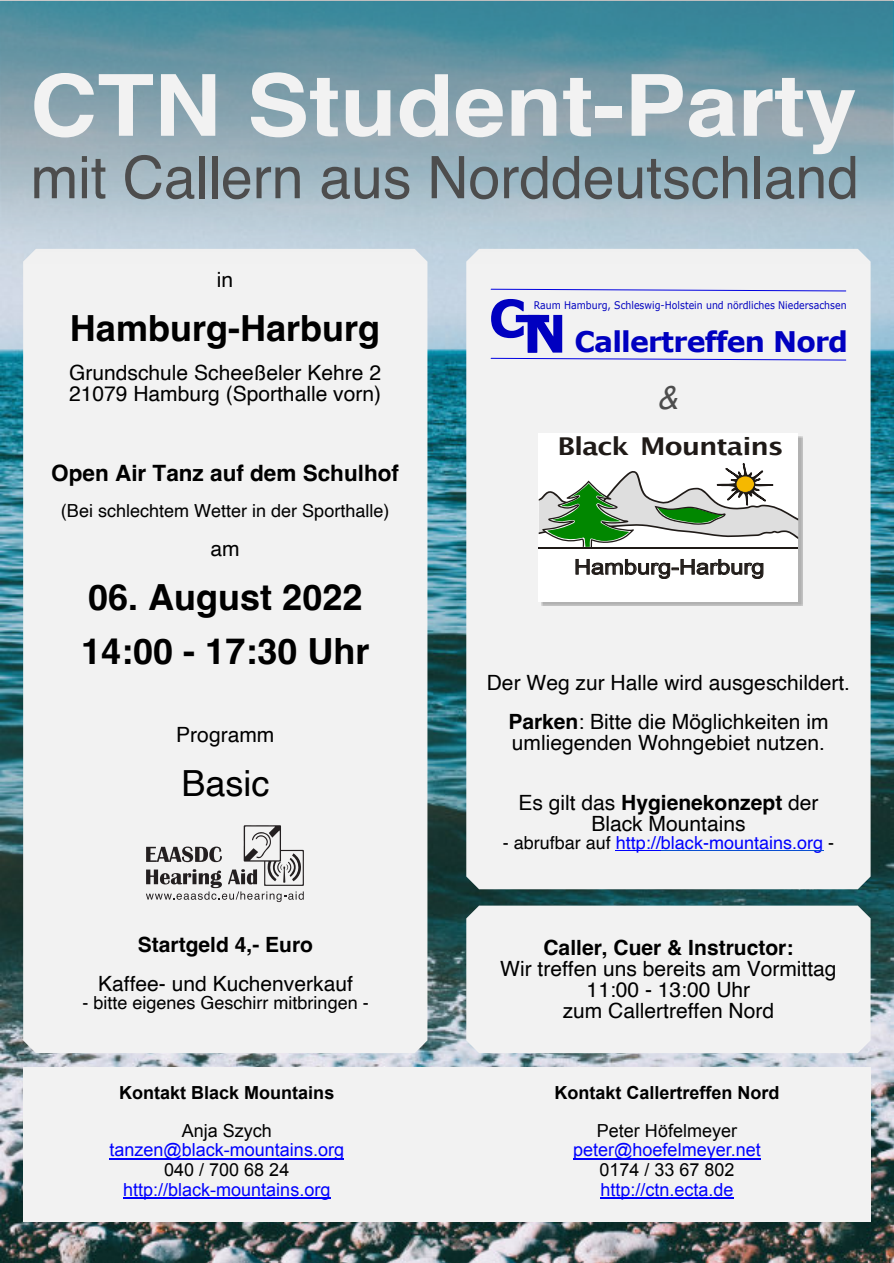
<style>
.page{position:relative;width:894px;height:1263px;background:#fff}
.page>*{position:absolute;margin:0;border:0;box-sizing:border-box;transform-origin:0 0}
.t1{font:700 85.65px "Helvetica";color:#f2f2f2;scale:1.09 1}
.t2{font:58.8px "Helvetica";color:#4d4d4d}
.t3{font:700 51.9px "Verdana";color:#0000c0}
.t4{font:700 36px/54px "Helvetica";color:#000}
.t5{font:36px "Helvetica";color:#000}
.t6{font:italic 32.55px "Helvetica";color:#4d4d4d}
.t7{font:700 28.35px "Verdana";letter-spacing:-.03em;color:#0000c0}
.t8{font:700 24.6px "Lucida Grande";letter-spacing:-.04em;color:#1f1a17;scale:1.15 1}
.t9{font:700 22.5px "Helvetica";color:#000}
.t10{font:21px/21px "Helvetica";color:#000;text-align:center}
.t11{font:700 21px "Helvetica";color:#000}
.t12{font:20.55px "Arial";color:#1f1a17;scale:1.15 1}
.t13{font:18px "Arial";color:#00f}
.t14{font:18px "Helvetica";color:#000}
.t15{font:18px "Arial";color:#000}
.t16{font:700 18px "Arial";color:#000}
.t17{font:18px "Helvetica";color:#00f}
.t18{font:10.5px "Verdana";color:#0000c0;scale:.89 1}
.s1{font-weight:700}
.s2{color:#000}
</style>
<div class="page">
<img style="left:1px;top:265px;width:892px;height:998px">
<div style="left:23px;top:265px;width:404px;height:788px;background:#f2f2f2"></div>
<div style="left:466px;top:265px;width:404px;height:624px;background:#f2f2f2"></div>
<div style="left:466px;top:906px;width:404px;height:147px;background:#f2f2f2"></div>
<div style="left:23px;top:1067px;width:847px;height:155px;background:#f2f2f2"></div>
<hr style="left:109px;top:1158px;width:235px;height:1px;background:#00f">
<hr style="left:123px;top:1198px;width:207px;height:1px;background:#00f">
<hr style="left:573px;top:1158px;width:187px;height:1px;background:#00f">
<hr style="left:600px;top:1198px;width:133px;height:1px;background:#00f">
<img style="left:0;top:0;width:893px;height:265px">
<hr style="left:615px;top:850px;width:45px;height:1px;background:#00f">
<hr style="left:660px;top:850px;width:162px;height:1px;background:#094fd1">
<img style="left:541px;top:436px;width:260px;height:170px">
<div style="left:538px;top:433px;width:260px;height:169px;background:#fff"></div>
<svg style="left:575px;top:559px;width:188px;height:20px"></svg>
<svg style="left:538px;top:463px;width:259px;height:86px"></svg>
<svg style="left:490px;top:358px;width:356px;height:3px"></svg>
<svg style="left:490px;top:289px;width:356px;height:3px"></svg>
<svg style="left:146px;top:825px;width:158px;height:77px"></svg>
<h1 class="t1" style="left:30px;top:72px;width:759px">CTN Student-Party</h1>
<h2 class="t2" style="left:31px;top:154px;width:829px">mit Callern aus Norddeutschland</h2>
<p class="t10" style="left:217px;top:271px;width:18px">in</p>
<h3 class="t4" style="left:70px;top:304px;width:312px">Hamburg-Harburg</h3>
<p class="t10" style="left:69px;top:364px;width:313px;text-align:left">Grundschule Scheeßeler Kehre 2<br>21079 Hamburg (Sporthalle vorn)</p>
<p class="t9" style="left:51px;top:464px;width:349px">Open Air Tanz auf dem Schulhof</p>
<p class="t14" style="left:61px;top:503px;width:330px">(Bei schlechtem Wetter in der Sporthalle)</p>
<p class="t10" style="left:210px;top:539px;width:31px">am</p>
<h3 class="t4" style="left:81px;top:572px;width:290px">06. August 2022<br>14:00 - 17:30 Uhr</h3>
<p class="t10" style="left:176px;top:725px;width:100px">Programm</p>
<h3 class="t5" style="left:181px;top:769px;width:90px">Basic</h3>
<p class="t11" style="left:138px;top:936px;width:177px">Startgeld 4,- Euro</p>
<p class="t10" style="left:98px;top:974px;width:256px">Kaffee- und Kuchenverkauf</p>
<p class="t14" style="left:82px;top:995px;width:288px">- bitte eigenes Geschirr mitbringen -</p>
<p class="t16" style="left:119px;top:1085px;width:217px">Kontakt Black Mountains</p>
<p class="t15" style="left:182px;top:1123px;width:92px">Anja Szych</p>
<p class="t13" style="left:109px;top:1143px;width:236px">tanzen@black-mountains.org</p>
<p class="t15" style="left:164px;top:1163px;width:127px">040 / 700 68 24</p>
<p class="t13" style="left:123px;top:1183px;width:209px">http://black-mountains.org</p>
<h3 class="t3" style="left:488px;top:313px;width:80px">CTN</h3>
<p class="t18" style="left:533px;top:301px;width:353px">Raum Hamburg, Schleswig-Holstein und nördliches Niedersachsen</p>
<h3 class="t7" style="left:574px;top:330px;width:275px">Callertreffen Nord</h3>
<h3 class="t6" style="left:656px;top:384px;width:23px">&amp;</h3>
<p class="t8" style="left:557px;top:435px;width:198px">Black Mountains</p>
<p class="t12" style="left:574px;top:559px;width:167px">Hamburg-Harburg</p>
<p class="t10" style="left:486px;top:664px;width:364px;line-height:39px">Der Weg zur Halle wird ausgeschildert.<br><span class="s1">Parken</span>: Bitte die Möglichkeiten im</p>
<p class="t10" style="left:511px;top:733px;width:314px">umliegenden Wohngebiet nutzen.</p>
<p class="t10" style="left:518px;top:793px;width:301px">Es gilt das <span class="s1">Hygienekonzept</span> der<br>Black Mountains</p>
<p class="t17" style="left:502px;top:835px;width:333px"><span class="s2">- abrufbar auf</span> http://black-mountains.org <span class="s2">-</span></p>
<p class="t11" style="left:543px;top:940px;width:251px">Caller, Cuer &amp; Instructor:</p>
<p class="t10" style="left:500px;top:960px;width:338px">Wir treffen uns bereits am Vormittag<br>11:00 - 13:00 Uhr<br>zum Callertreffen Nord</p>
<p class="t16" style="left:554px;top:1085px;width:227px">Kontakt Callertreffen Nord</p>
<p class="t15" style="left:596px;top:1123px;width:142px">Peter Höfelmeyer</p>
<p class="t13" style="left:573px;top:1143px;width:189px">peter@hoefelmeyer.net</p>
<p class="t15" style="left:599px;top:1163px;width:137px">0174 / 33 67 802</p>
<p class="t13" style="left:600px;top:1183px;width:135px">http://ctn.ecta.de</p>
</div>
